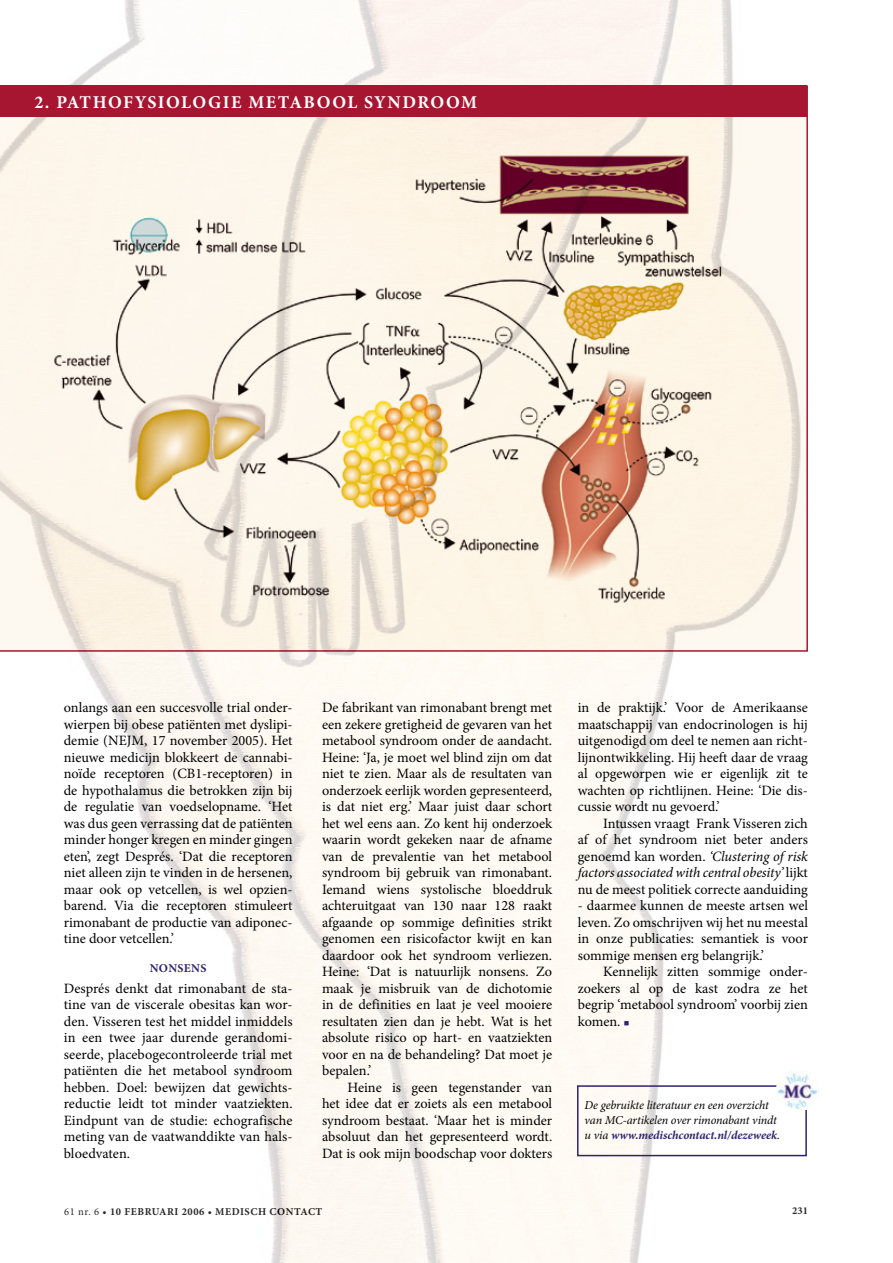
<style>
.page{position:relative;width:893px;height:1263px;background:#fff}
.page>*{position:absolute;margin:0;border:0;box-sizing:border-box;transform-origin:0 0}
.t1{font:700 18px "Minion Pro";color:#fff}
.t2{font:14.25px/16.5px "Minion Pro";color:#000;text-align:justify}
.t3{font:italic 12.15px/15px "Minion Pro";letter-spacing:-.015em;color:#000}
.t4{font:700 12px "Minion Pro";color:#2f2274}
.t5{font:700 10.5px "Minion Pro";letter-spacing:.05em;color:#000}
.s1{font-style:italic}
.s2{color:#2f2274}
.s3{font-weight:700;color:#2f2274}
.s4{font-weight:400}
</style>
<div class="page">
<img style="left:70px;top:0;width:737px;height:1263px">
<div style="left:577px;top:1085px;width:230px;height:71px;border:2px solid #2f2274"></div>
<img style="left:776px;top:1070px;width:43px;height:39px">
<svg style="left:0;top:85px;width:808px;height:567px"></svg>
<div style="left:0;top:85px;width:806px;height:32px;background:#a71630"></div>
<img style="left:50px;top:136px;width:711px;height:496px">
<p class="t1" style="left:34px;top:89px;width:47px">2. PATHOF</p>
<p class="t1" style="left:135px;top:89px;width:26px">YSIOLOGIE</p>
<p class="t1" style="left:248px;top:89px;width:15px">METABOOL</p>
<p class="t1" style="left:364px;top:89px;width:40px">SYNDROOM</p>
<p class="t2" style="left:64px;top:699px;width:230px">onlangs aan een succesvolle trial onder&shy;wierpen bij obese patiënten met dyslipi&shy;demie (NEJM, 17 november 2005). Het nieuwe medicijn blokkeert de cannabi&shy;noïde receptoren (CB 1-receptoren) in de hypothalamus die betrokken zijn bij de regulatie van voedselopname. ‘Het was dus geen verrassing dat de patiënten minder honger kregen en minder gingen eten’, zegt Després. ‘Dat die receptoren niet alleen zijn te vinden in de hersenen, maar ook op vetcellen, is wel opzien&shy;barend. Via die receptoren stimuleert rimonabant de productie van adiponec&shy;tine door vetcellen.’</p>
<p class="t4" style="left:150px;top:959px;width:18px">NONSENS</p>
<p class="t2" style="left:64px;top:980px;width:230px">Després denkt dat rimonabant de sta&shy;tine van de viscerale obesitas kan wor&shy;den. Visseren test het middel inmiddels in een twee jaar durende gerandomi&shy;seerde, placebogecontroleerde trial met patiënten die het metabool syndroom hebben. Doel: bewijzen dat gewichts&shy;reductie leidt tot minder vaatziekten.<br>Eindpunt van de studie: echografische meting van de vaatwanddikte van hals&shy;bloedvaten.</p>
<p class="t2" style="left:322px;top:699px;width:232px">De fabrikant van rimonabant brengt met een zekere gretigheid de gevaren van het metabool syndroom onder de aandacht.<br>Heine: ‘Ja, je moet wel blind zijn om dat niet te zien. Maar als de resultaten van onderzoek eerlijk worden gepresenteerd, is dat niet erg.’ Maar juist daar schort het wel eens aan. Zo kent hij onderzoek waarin wordt gekeken naar de afname van de prevalentie van het metabool syndroom bij gebruik van rimonabant.<br>Iemand wiens systolische bloeddruk achteruitgaat van 130 naar 128 raakt afgaande op sommige definities strikt genomen een risicofactor kwijt en kan daardoor ook het syndroom verliezen.<br>Heine: ‘Dat is natuurlijk nonsens. Zo maak je misbruik van de dichotomie in de definities en laat je veel mooiere resultaten zien dan je hebt. Wat is het absolute risico op hart- en vaatziekten voor en na de behandeling? Dat moet je bepalen.’</p>
<p class="t2" style="left:322px;top:1079px;width:232px;text-indent:26px">Heine is geen tegenstander van het idee dat er zoiets als een metabool syndroom bestaat. ‘Maar het is minder absoluut dan het gepresenteerd wordt.<br>Dat is ook mijn boodschap voor dokters</p>
<p class="t2" style="left:578px;top:699px;width:232px">in de praktijk.’ Voor de Amerikaanse maatschappij van endocrinologen is hij uitgenodigd om deel te nemen aan richt&shy;lijnontwikkeling. Hij heeft daar de vraag al opgeworpen wie er eigenlijk zit te wachten op richtlijnen. Heine: ‘Die dis&shy;cussie wordt nu gevoerd.’</p>
<p class="t2" style="left:578px;top:815px;width:232px;text-indent:26px">Intussen vraagt Frank Visseren zich af of het syndroom niet beter anders genoemd kan worden. <span class="s1">‘Clustering of risk factors associated with central obesity’</span> lijkt nu de meest politiek correcte aanduiding</p>
<p class="t2" style="left:578px;top:897px;width:232px">- daarmee kunnen de meeste artsen wel leven. Zo omschrijven wij het nu meestal in onze publicaties: semantiek is voor sommige mensen erg belangrijk.’</p>
<p class="t2" style="left:578px;top:963px;width:232px;text-indent:26px">Kennelijk zitten sommige onder&shy;zoekers al op de kast zodra ze het begrip ‘metabool syndroom’ voorbij zien komen. <span class="s2">■</span></p>
<p class="t3" style="left:585px;top:1098px;width:197px">De gebruikte literatuur en een overzicht van MC-artikelen over rimonabant vindt u via <span class="s3">www.medischcontact.nl/dezeweek</span>.</p>
<p class="t5" style="left:64px;top:1204px;width:260px"><span class="s4">61 nr. 6</span> • 10 FEBRUARI 2006 • MEDISCH CONTACT</p>
<p class="t5" style="left:792px;top:1203px;width:17px">231</p>
</div>
